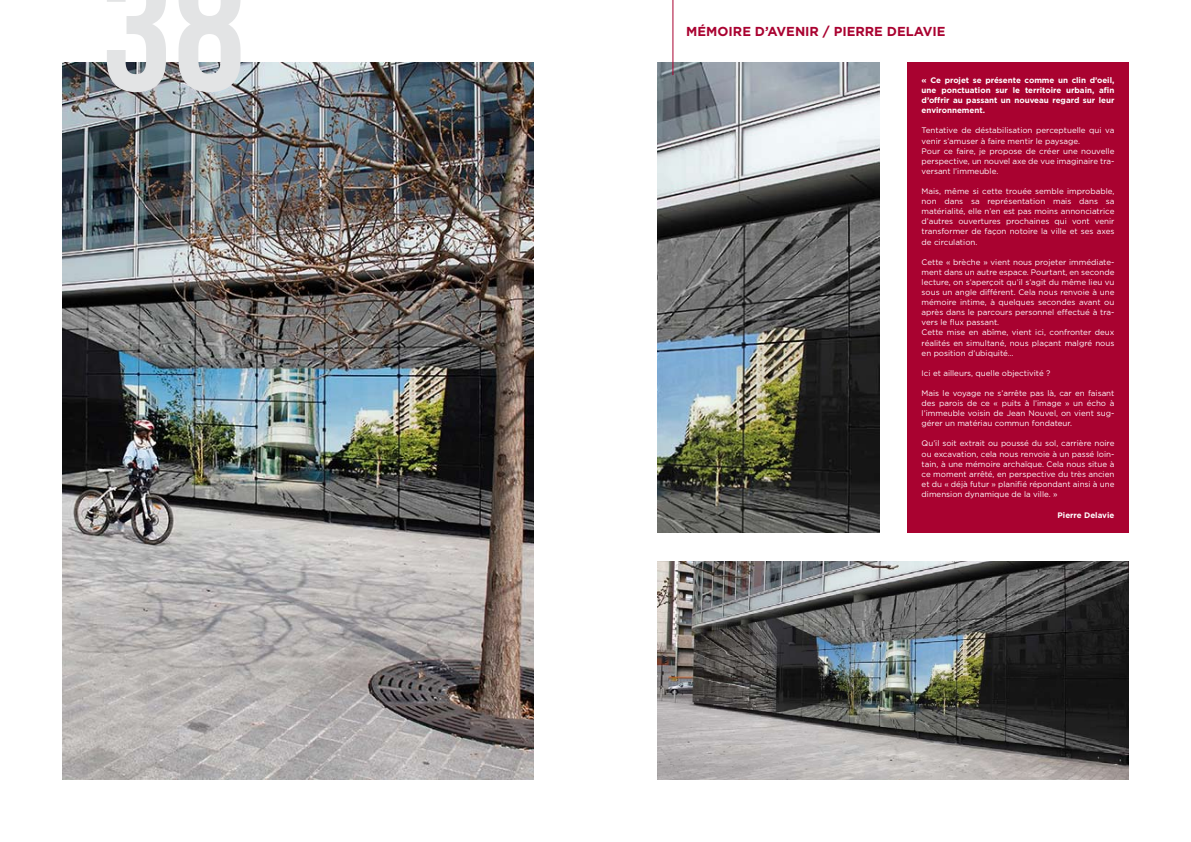
<style>
.page{position:relative;width:1191px;height:842px;background:#fff}
.page>*{position:absolute;margin:0;border:0;box-sizing:border-box;transform-origin:0 0}
.t1{font:180px "Bebas Neue";color:#e3e4e5}
.t2{font:700 13px "Gotham";color:#a90230}
.t3{font:8px/10.1px "Gotham";color:#fff;text-align:justify}
.t4{font:700 8px/10.1px "Gotham";color:#fff;text-align:justify}
</style>
<div class="page">
<img style="left:62px;top:62px;width:471px;height:718px">
<div style="left:907px;top:62px;width:221px;height:471px;background:#a90230"></div>
<img style="left:658px;top:62px;width:221px;height:471px">
<img style="left:658px;top:561px;width:470px;height:219px">
<hr style="left:672px;top:0;width:1px;height:75px;background:#a90230">
<h1 class="t1" style="left:101px;top:-70px;width:146px">38</h1>
<h2 class="t2" style="left:686px;top:23px;width:261px">MÉMOIRE D’AVENIR / PIERRE DELAVIE</h2>
<p class="t4" style="left:921px;top:75px;width:194px">« Ce projet se présente comme un clin d’oeil, une ponctuation sur le territoire urbain, afin d’offrir au passant un nouveau regard sur leur environnement.</p>
<p class="t3" style="left:921px;top:125px;width:194px;text-align:left">Tentative de déstabilisation perceptuelle qui va venir s’amuser à faire mentir le paysage.<br>Pour ce faire, je propose de créer une nouvelle perspective, un nouvel axe de vue imaginaire tra&shy;versant l’immeuble.</p>
<p class="t3" style="left:921px;top:186px;width:194px">Mais, même si cette trouée semble improbable, non dans sa représentation mais dans sa matérialité, elle n’en est pas moins annonciatrice d’autres ouvertures prochaines qui vont venir transformer de façon notoire la ville et ses axes de circulation.</p>
<p class="t3" style="left:921px;top:257px;width:194px;text-align:left">Cette « brèche » vient nous projeter immédiate&shy;ment dans un autre espace. Pourtant, en seconde lecture, on s’aperçoit qu’il s’agit du même lieu vu sous un angle différent. Cela nous renvoie à une mémoire intime, à quelques secondes avant ou après dans le parcours personnel effectué à tra&shy;vers le flux passant.<br>Cette mise en abîme, vient ici, confronter deux réalités en simultané, nous plaçant malgré nous en position d’ubiquité…</p>
<p class="t3" style="left:921px;top:368px;width:130px">Ici et ailleurs, quelle objectivité ?</p>
<p class="t3" style="left:921px;top:388px;width:194px">Mais le voyage ne s’arrête pas là, car en faisant des parois de ce « puits à l’image » un écho à l’immeuble voisin de Jean Nouvel, on vient sug&shy;gérer un matériau commun fondateur.</p>
<p class="t3" style="left:921px;top:438px;width:194px">Qu’il soit extrait ou poussé du sol, carrière noire ou excavation, cela nous renvoie à un passé loin&shy;tain, à une mémoire archaïque. Cela nous situe à ce moment arrêté, en perspective du très ancien et du « déjà futur » planifié répondant ainsi à une dimension dynamique de la ville. »</p>
<p class="t4" style="left:1057px;top:510px;width:58px">Pierre Delavie</p>
</div>
